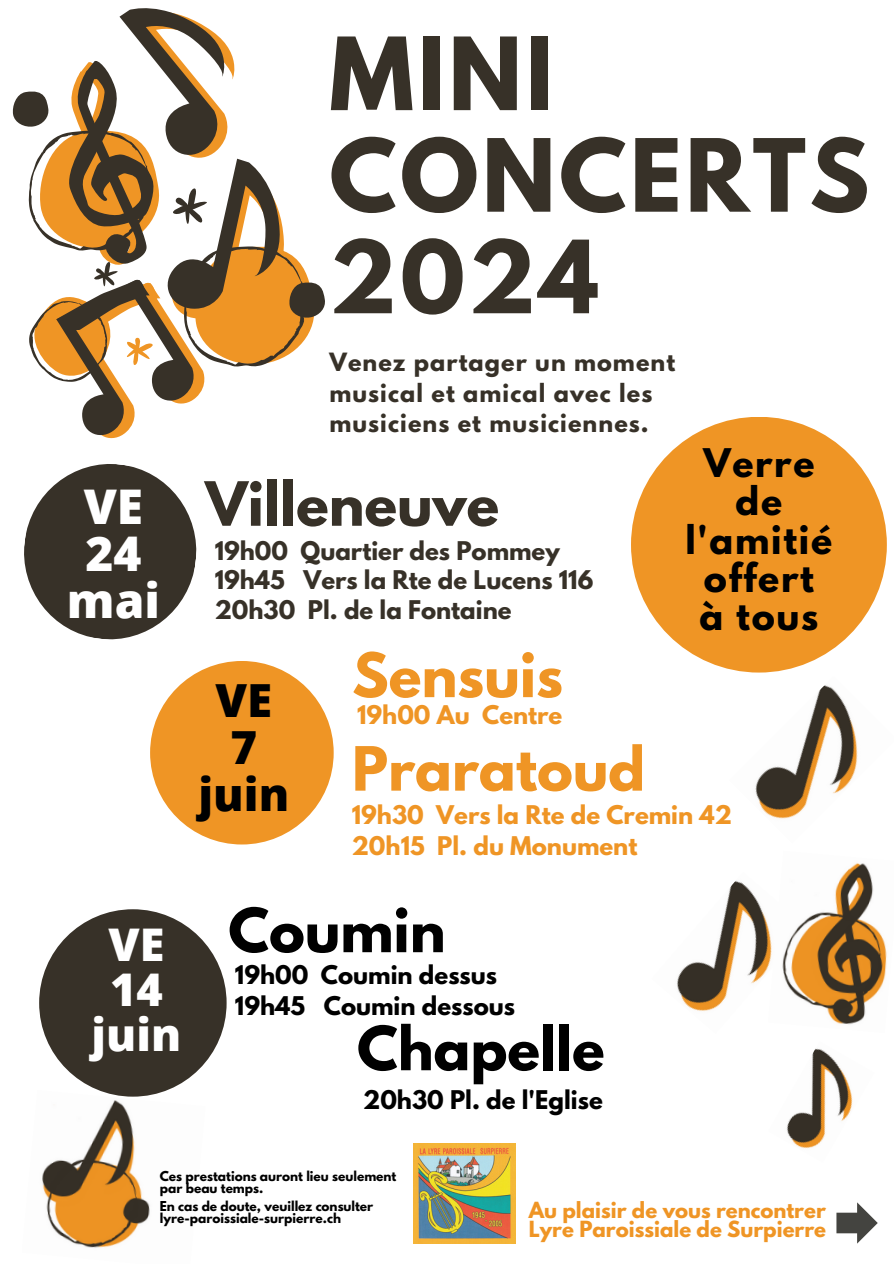
<style>
.page{position:relative;width:894px;height:1264px;background:#fff}
.page>*{position:absolute;margin:0;border:0;box-sizing:border-box;transform-origin:0 0}
.t1{font:700 89.25px/101.6px "League Spartan";letter-spacing:.04em;color:#373128}
.t2{font:700 54.3px "League Spartan";color:#ef9525}
.t3{font:700 54px "League Spartan";color:#000}
.t4{font:700 54px "League Spartan";color:#373128}
.t5{font:700 54px "League Spartan";color:#ef9525}
.t6{font:800 47.85px/47.2px "Open Sans";color:#fff;text-align:center}
.t7{font:800 45.6px/47.2px "Open Sans";color:#000;text-align:center}
.t8{font:800 45px/45px "Open Sans";color:#fff;text-align:center}
.t9{font:700 34.95px/38.2px "League Spartan";letter-spacing:.05em;color:#000;text-align:center}
.t10{font:700 22.8px "League Spartan";color:#373128}
.t11{font:700 22.8px "League Spartan";color:#ef9525}
.t12{font:700 22.8px "League Spartan";color:#000}
.t13{font:700 22.35px/30.3px "League Spartan";letter-spacing:.05em;color:#373128}
.t14{font:700 19.65px/18.5px "League Spartan";color:#ef9525}
.t15{font:700 12.15px/12.1px "League Spartan";color:#000}
</style>
<div class="page">
<svg style="left:12px;top:8px;width:313px;height:431px"></svg>
<div style="left:39px;top:909px;width:187px;height:187px;background:#373128;border-radius:50%"></div>
<img style="left:42px;top:1090px;width:126px;height:158px">
<svg style="left:24px;top:464px;width:173px;height:176px"></svg>
<div style="left:150px;top:661px;width:183px;height:183px;background:#ef9525;border-radius:50%"></div>
<img style="left:677px;top:880px;width:90px;height:131px">
<img style="left:414px;top:1143px;width:101px;height:100px">
<div style="left:630px;top:417px;width:256px;height:255px;background:#ef9525;border-radius:50%"></div>
<img style="left:767px;top:863px;width:120px;height:162px">
<img style="left:755px;top:685px;width:103px;height:134px">
<svg style="left:836px;top:1202px;width:41px;height:41px"></svg>
<img style="left:786px;top:1048px;width:67px;height:101px">
<p class="t1" style="left:329px;top:35px;width:541px">MINI<br>CONCERTS<br>2024</p>
<h5 class="t6" style="left:67px;top:481px;width:95px">VE<br>24 mai</h5>
<h3 class="t13" style="left:329px;top:350px;width:347px">Venez partager un moment musical et amical avec les musiciens et musiciennes.</h3>
<h5 class="t4" style="left:205px;top:477px;width:295px">Villeneuve</h5>
<p class="t10" style="left:215px;top:539px;width:346px">19h00 Quartier des Pommey</p>
<p class="t10" style="left:215px;top:569px;width:380px">19h45 Vers la Rte de Lucens 116</p>
<p class="t10" style="left:215px;top:598px;width:298px">20h30 Pl. de la Fontaine</p>
<p class="t9" style="left:685px;top:448px;width:148px">Verre de l'amitié offert<br>à tous</p>
<h5 class="t7" style="left:198px;top:675px;width:92px">VE<br>7 juin</h5>
<h5 class="t2" style="left:352px;top:648px;width:212px">Sensuis</h5>
<p class="t11" style="left:357px;top:703px;width:207px">19h00 Au Centre</p>
<h5 class="t5" style="left:352px;top:742px;width:294px">Praratoud</h5>
<h2 class="t11" style="left:351px;top:803px;width:381px">19h30 Vers la Rte de Cremin 42</h2>
<p class="t11" style="left:351px;top:834px;width:287px">20h15 Pl. du Monument</p>
<h5 class="t8" style="left:92px;top:920px;width:91px">VE<br>14 juin</h5>
<p class="t3" style="left:228px;top:903px;width:218px">Coumin</p>
<h5 class="t12" style="left:235px;top:963px;width:264px">19h00 Coumin dessus</h5>
<p class="t12" style="left:235px;top:994px;width:281px">19h45 Coumin dessous</p>
<h2 class="t3" style="left:357px;top:1021px;width:249px">Chapelle</h2>
<h3 class="t12" style="left:363px;top:1088px;width:241px">20h30 Pl. de l'Eglise</h3>
<h2 class="t15" style="left:160px;top:1171px;width:238px">Ces prestations auront lieu seulement par beau temps.</h2>
<h5 class="t15" style="left:160px;top:1200px;width:215px">En cas de doute, veuillez consulter</h5>
<h2 class="t15" style="left:160px;top:1213px;width:183px">lyre-paroissiale-surpierre.ch</h2>
<h3 class="t14" style="left:528px;top:1203px;width:299px">Au plaisir de vous rencontrer<br>Lyre Paroissiale de Surpierre</h3>
</div>
